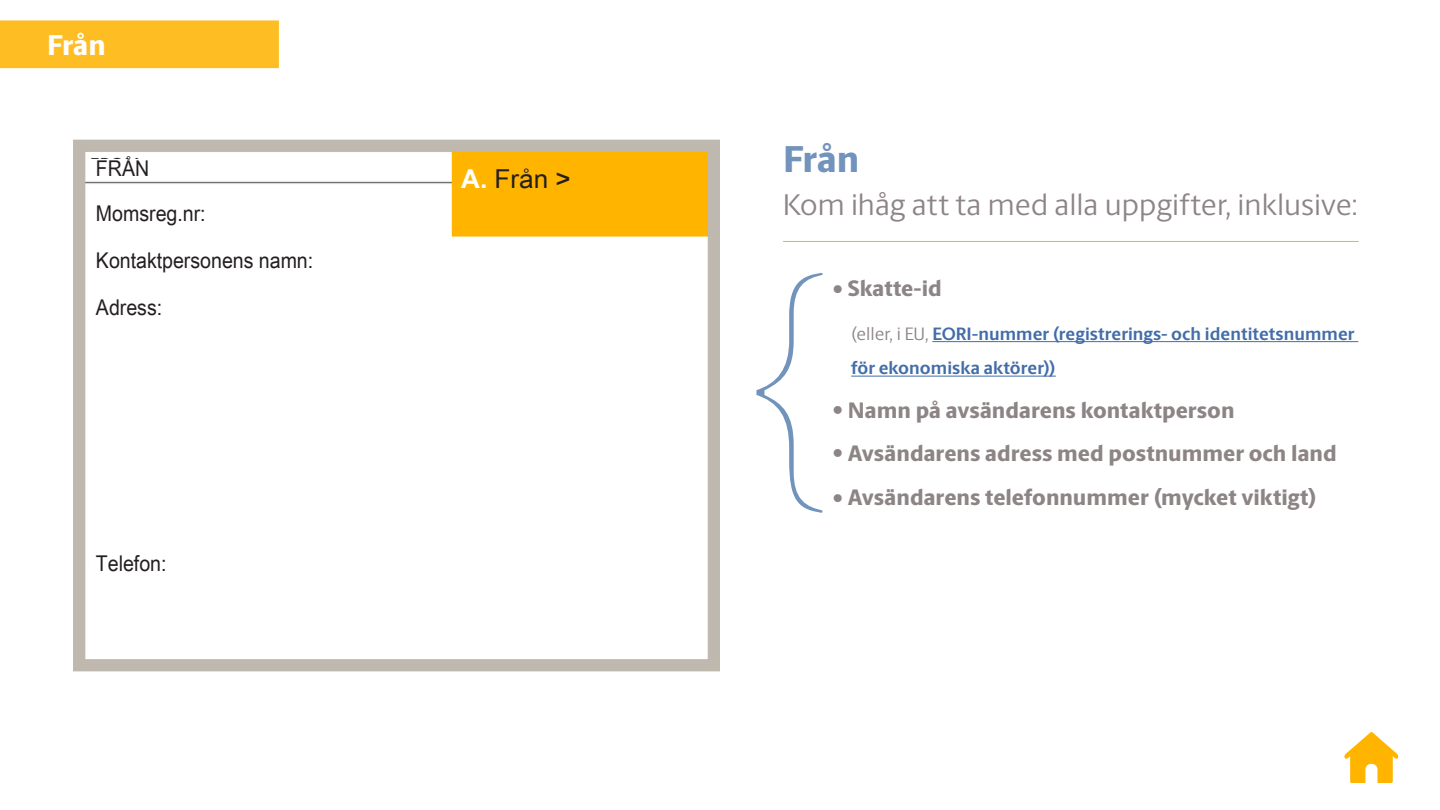
<style>
.page{position:relative;width:1440px;height:810px;background:#fff}
.page>*{position:absolute;margin:0;border:0;box-sizing:border-box;transform-origin:0 0}
.Large_Header{font:800 37.5px "UPS Berlingske Sans";color:#7293bc}
.Large_Header-2{font:30px "UPS Berlingske Sans";color:#8d8585}
.t1{font:800 28.8px "UPS Berlingske Sans";color:#fff}
.Nav_Volume_Header{font:26.1px "Arial Unicode MS";color:#231f20}
.Large_Header-3{font:800 22.5px "UPS Berlingske Sans";color:#8d8585}
.Nav_Volume_Header-2{font:21.75px "Arial Unicode MS";color:#231f20;scale:.9 1}
.Large_Header-4{font:700 18px/34.5px "UPS Berlingske Sans";letter-spacing:.005em;color:#426da9}
.s1{font-weight:700;color:#fff}
.s2{font-weight:400;color:#8d8585}
.s3{font-weight:400}
</style>
<div class="page">
<div style="left:0;top:20px;width:279px;height:48px;background:#febd23"></div>
<svg style="left:756px;top:272px;width:67px;height:241px"></svg>
<img style="left:86px;top:153px;width:621px;height:84px">
<div style="left:73px;top:140px;width:647px;height:531px;border:12px solid #bfb8af"></div>
<hr style="left:932px;top:341px;width:426px;height:1px;background:#426da9">
<hr style="left:851px;top:376px;width:205px;height:1px;background:#426da9">
<hr style="left:783px;top:241px;width:575px;height:1px;background:#fcaf17">
<svg style="left:1344px;top:732px;width:55px;height:51px"></svg>
<div style="left:90px;top:159px;width:264px;height:18px;background:#fff"></div>
<div style="left:90px;top:199px;width:264px;height:29px;background:#fff"></div>
<div style="left:455px;top:169px;width:252px;height:60px;background:#ffb500"></div>
<p class="t1" style="left:47px;top:24px;width:60px">Från</p>
<p class="Nav_Volume_Header-2" style="left:96px;top:153px;width:61px">FRÅN</p>
<p class="Nav_Volume_Header-2" style="left:96px;top:198px;width:123px">Momsreg.nr:</p>
<p class="Nav_Volume_Header-2" style="left:96px;top:244px;width:243px">Kontaktpersonens namn:</p>
<p class="Nav_Volume_Header-2" style="left:96px;top:291px;width:75px">Adress:</p>
<p class="Nav_Volume_Header-2" style="left:96px;top:548px;width:80px">Telefon:</p>
<p class="Nav_Volume_Header" style="left:461px;top:160px;width:111px"><span class="s1">A.</span> Från &gt;</p>
<p class="Large_Header" style="left:783px;top:131px;width:78px">Från</p>
<p class="Large_Header-2" style="left:783px;top:184px;width:576px">Kom ihåg att ta med alla uppgifter, inklusive:</p>
<p class="Large_Header-3" style="left:832px;top:272px;width:111px">• Skatte-id</p>
<p class="Large_Header-4" style="left:851px;top:316px;width:505px"><span class="s2">(eller, i EU,</span> EORI-nummer (registrerings- och identitetsnummer för ekonomiska aktörer))</p>
<p class="Large_Header-3" style="left:832px;top:393px;width:404px"><span class="s3">•</span> Namn på avsändarens kontaktperson</p>
<p class="Large_Header-3" style="left:832px;top:437px;width:506px"><span class="s3">•</span> Avsändarens adress med postnummer och land</p>
<p class="Large_Header-3" style="left:832px;top:480px;width:486px">• Avsändarens telefonnummer (mycket viktigt)</p>
</div>
